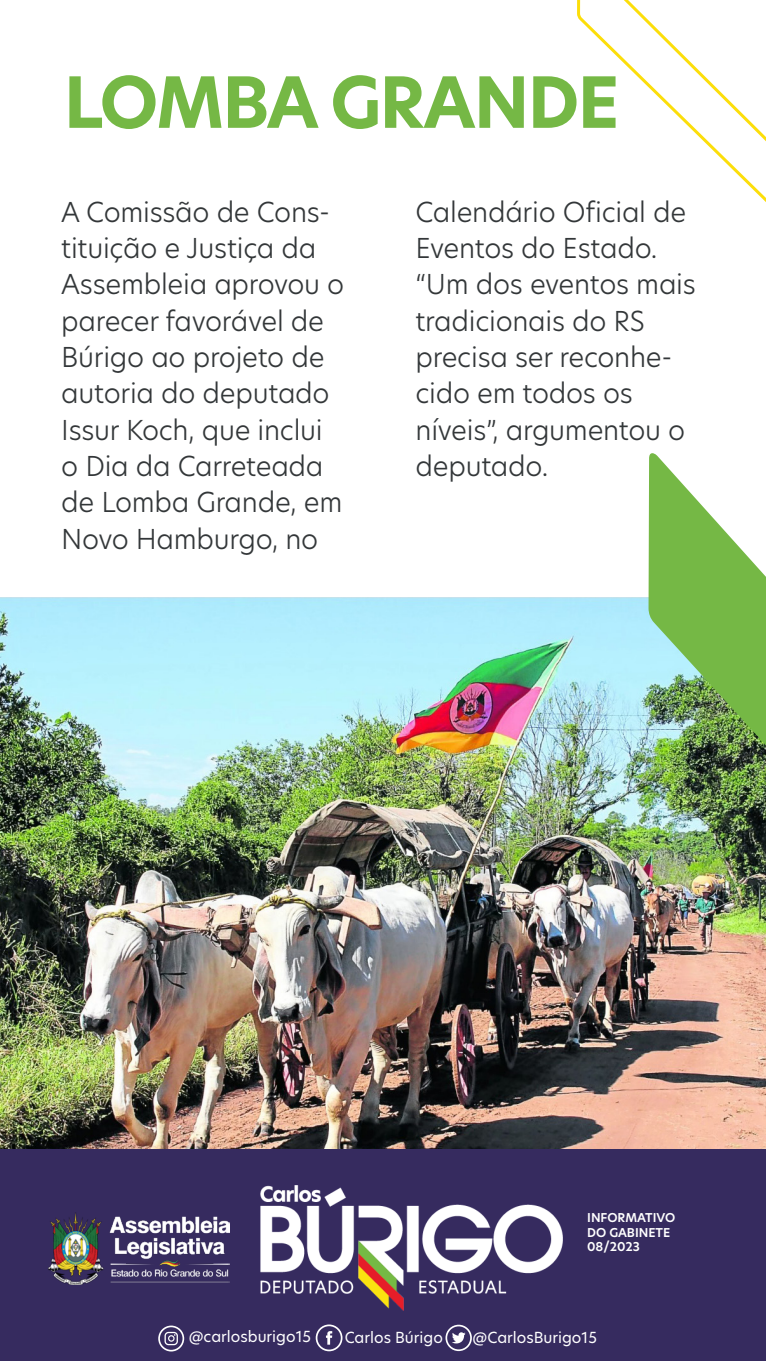
<style>
.page{position:relative;width:766px;height:1361px;background:#fff}
.page>*{position:absolute;margin:0;border:0;box-sizing:border-box;transform-origin:0 0}
.t1{font:700 69px "New Hero";letter-spacing:-.025em;color:#75b845}
.t2{font:300 27px/36.3px "New Hero";letter-spacing:-.01em;color:#333739}
.t3{font:15px "New Hero";color:#fff}
.t4{font:600 12px "New Hero";color:#fff}
</style>
<div class="page">
<img style="left:0;top:598px;width:648px;height:551px">
<img style="left:648px;top:453px;width:117px;height:696px">
<svg style="left:577px;top:0;width:188px;height:201px"></svg>
<div style="left:0;top:1149px;width:765px;height:212px;background:#362b5f"></div>
<img style="left:49px;top:1212px;width:180px;height:72px">
<img style="left:261px;top:1186px;width:301px;height:124px">
<svg style="left:445px;top:1324px;width:26px;height:27px"></svg>
<svg style="left:315px;top:1324px;width:27px;height:27px"></svg>
<svg style="left:158px;top:1325px;width:26px;height:26px"></svg>
<p class="t1" style="left:64px;top:55px;width:557px">LOMBA GRANDE</p>
<p class="t2" style="left:61px;top:193px;width:284px">A Comissão de Cons&shy;tituição e Justiça da<br>Assembleia aprovou o parecer favorável de<br>Búrigo ao projeto de autoria do deputado<br>Issur Koch, que inclui o Dia da Carreteada de Lomba Grande, em<br>Novo Hamburgo, no</p>
<p class="t2" style="left:415px;top:193px;width:282px">Calendário Oficial de<br>Eventos do Estado. “Um dos eventos mais tradicionais do RS precisa ser reconhe&shy;cido em todos os níveis”, argumentou o deputado.</p>
<p class="t4" style="left:587px;top:1209px;width:90px">INFORMATIVO</p>
<p class="t4" style="left:587px;top:1224px;width:85px">DO GABINETE</p>
<p class="t4" style="left:587px;top:1238px;width:54px">08/2023</p>
<p class="t3" style="left:189px;top:1326px;width:124px">@carlosburigo15</p>
<p class="t3" style="left:345px;top:1327px;width:100px">Carlos Búrigo</p>
<p class="t3" style="left:472px;top:1327px;width:126px">@CarlosBurigo15</p>
</div>
